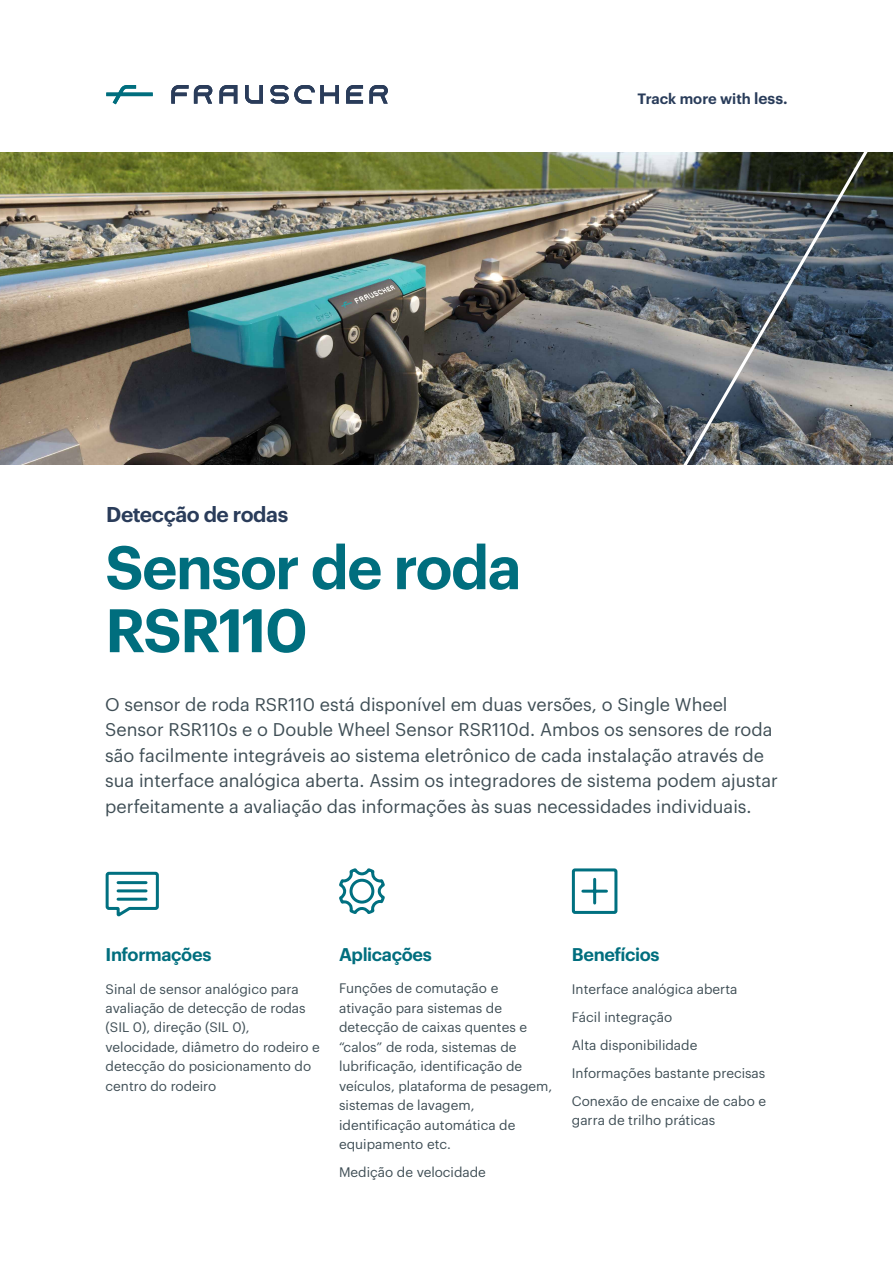
<style>
.page{position:relative;width:893px;height:1263px;background:#fff}
.page>*{position:absolute;margin:0;border:0;box-sizing:border-box;transform-origin:0 0}
.t1{font:600 60px/63px "Graphik LCG";letter-spacing:-.025em;color:#006e7e}
.t2{font:600 21px "Graphik LCG";letter-spacing:-.02em;color:#2a3c5a}
.t3{font:18px/25.5px "Graphik LCG";color:#3f4e55}
.t4{font:600 18px "Graphik LCG";letter-spacing:-.02em;color:#006e7e}
.t5{font:600 14.7px "Graphik LCG";color:#293c5a}
.t6{font:13.5px/19.5px "Graphik LCG";color:#3f4e55}
.s1{font-size:15.45px}
</style>
<div class="page">
<img style="left:0;top:153px;width:893px;height:312px">
<img style="left:660px;top:152px;width:213px;height:313px">
<svg style="left:346px;top:85px;width:17px;height:19px"></svg>
<svg style="left:245px;top:85px;width:18px;height:19px"></svg>
<svg style="left:219px;top:85px;width:18px;height:19px"></svg>
<svg style="left:270px;top:85px;width:69px;height:19px"></svg>
<svg style="left:369px;top:85px;width:19px;height:19px"></svg>
<svg style="left:171px;top:85px;width:41px;height:19px"></svg>
<svg style="left:106px;top:85px;width:47px;height:19px"></svg>
<svg style="left:105px;top:871px;width:54px;height:46px"></svg>
<hr style="left:118px;top:881px;width:28px;height:3px;background:#007080">
<hr style="left:118px;top:889px;width:28px;height:3px;background:#007080">
<hr style="left:118px;top:898px;width:28px;height:3px;background:#007080">
<svg style="left:339px;top:868px;width:46px;height:46px"></svg>
<div style="left:572px;top:868px;width:45px;height:46px;border:3px solid #007080;border-radius:2px"></div>
<hr style="left:583px;top:890px;width:23px;height:3px;background:#007080">
<hr style="left:593px;top:879px;width:3px;height:24px;background:#007080">
<p class="t5" style="left:637px;top:87px;width:152px">Track more with <span class="s1">less.</span></p>
<h2 class="t2" style="left:106px;top:498px;width:184px">Detecção de rodas</h2>
<h1 class="t1" style="left:105px;top:531px;width:418px">Sensor de roda<br>RSR110</h1>
<p class="t3" style="left:105px;top:690px;width:674px">O sensor de roda RSR110 está disponível em duas versões, o Single Wheel Sensor RSR110s e o Double Wheel Sensor RSR110d. Ambos os sensores de roda são facilmente integráveis ao sistema eletrônico de cada instalação através de sua interface analógica aberta. Assim os integradores de sistema podem ajustar perfeitamente a avaliação das informações às suas necessidades individuais.</p>
<h3 class="t4" style="left:106px;top:941px;width:107px">Informações</h3>
<p class="t6" style="left:106px;top:978px;width:216px">Sinal de sensor analógico para avaliação de detecção de rodas (SIL 0), direção (SIL 0), velocidade, diâmetro do rodeiro e detecção do posicionamento do centro do rodeiro</p>
<h3 class="t4" style="left:339px;top:941px;width:94px">Aplicações</h3>
<p class="t6" style="left:339px;top:977px;width:215px">Funções de comutação e ativação para sistemas de detecção de caixas quentes e “calos” de roda, sistemas de lubrificação, identificação de veículos, plataforma de pesagem, sistemas de lavagem, identificação automática de equipamento etc.</p>
<p class="t6" style="left:339px;top:1161px;width:148px">Medição de velocidade</p>
<h3 class="t4" style="left:572px;top:941px;width:89px">Benefícios</h3>
<p class="t6" style="left:572px;top:973px;width:196px;line-height:28px">Interface analógica aberta<br>Fácil integração<br>Alta disponibilidade<br>Informações bastante precisas<br>Conexão de encaixe de cabo e</p>
<p class="t6" style="left:572px;top:1109px;width:145px">garra de trilho práticas</p>
</div>
